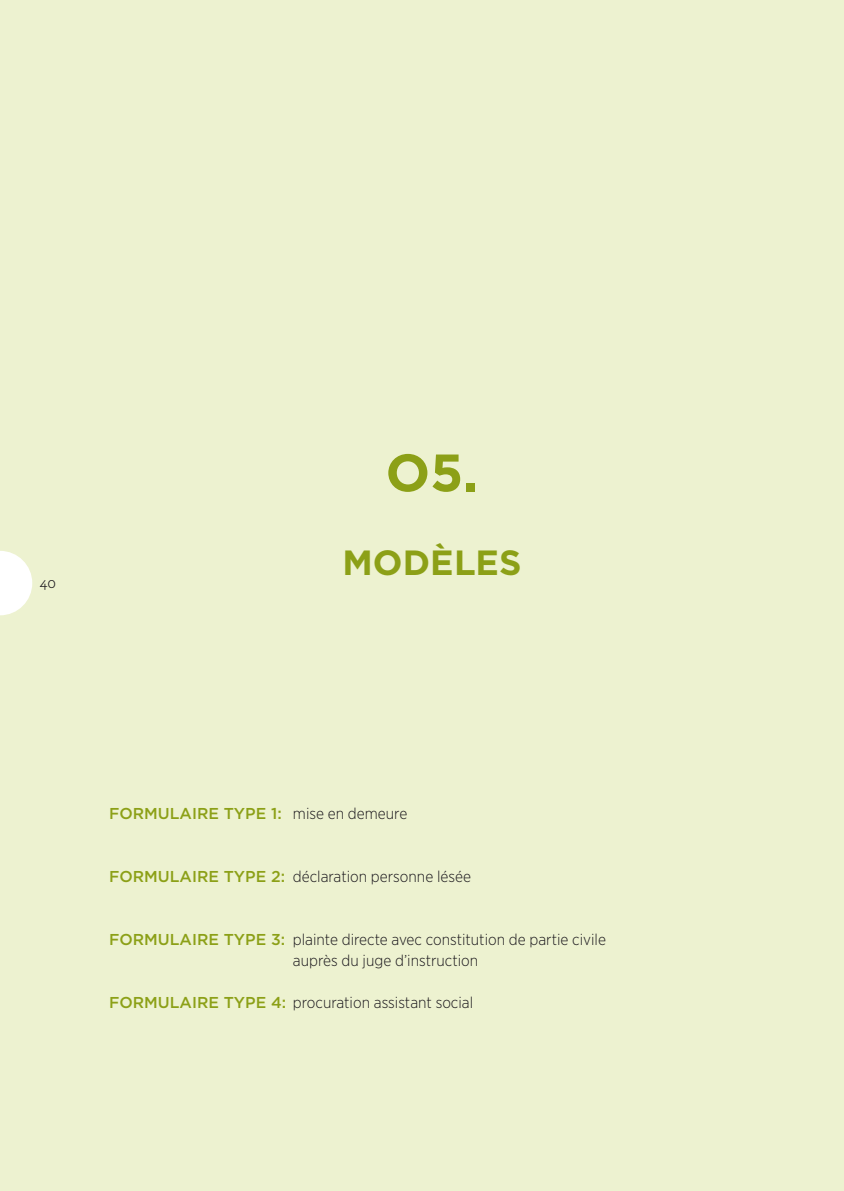
<style>
.page{position:relative;width:844px;height:1191px;background:#fff}
.page>*{position:absolute;margin:0;border:0;box-sizing:border-box;transform-origin:0 0}
.t1{font:700 52.5px "Gotham";color:#8ca017}
.t2{font:700 35px "Gotham";color:#8ca017}
.t3{font:300 15.75px/21px "Gotham Narrow";color:#1a171c}
.t4{font:500 15.75px "Gotham";letter-spacing:-.005em;color:#8ca017}
.t5{font:15.75px "Archer";color:#1a171c}
.s1{font-family:"Gotham";font-weight:500;color:#8ca017}
</style>
<div class="page">
<div style="left:0;top:0;width:843px;height:1191px;background:#edf2d0"></div>
<svg style="left:0;top:551px;width:32px;height:64px"></svg>
<p class="t5" style="left:40px;top:572px;width:18px">40</p>
<h1 class="t1" style="left:385px;top:438px;width:94px">O5.</h1>
<h2 class="t2" style="left:342px;top:540px;width:180px">MODÈLES</h2>
<p class="t4" style="left:109px;top:803px;width:24px">FORMU</p>
<p class="t4" style="left:170px;top:803px;width:21px">LAIRE</p>
<p class="t3" style="left:224px;top:803px;width:185px"><span class="s1">TYPE 1:</span> mise en demeure</p>
<p class="t4" style="left:109px;top:866px;width:24px">FORMU</p>
<p class="t4" style="left:170px;top:866px;width:21px">LAIRE</p>
<p class="t3" style="left:224px;top:866px;width:249px"><span class="s1">TYPE 2:</span> déclaration personne lésée</p>
<p class="t4" style="left:109px;top:929px;width:24px">FORMU</p>
<p class="t4" style="left:170px;top:929px;width:21px">LAIRE</p>
<p class="t3" style="left:293px;top:929px;width:314px;text-indent:-69px"><span class="s1">TYPE 3:</span> plainte directe avec constitution de partie civile auprès du juge d’instruction</p>
<p class="t4" style="left:109px;top:992px;width:24px">FORMU</p>
<p class="t4" style="left:170px;top:992px;width:21px">LAIRE</p>
<p class="t3" style="left:224px;top:992px;width:251px"><span class="s1">TYPE 4:</span> procuration assistant social</p>
</div>
